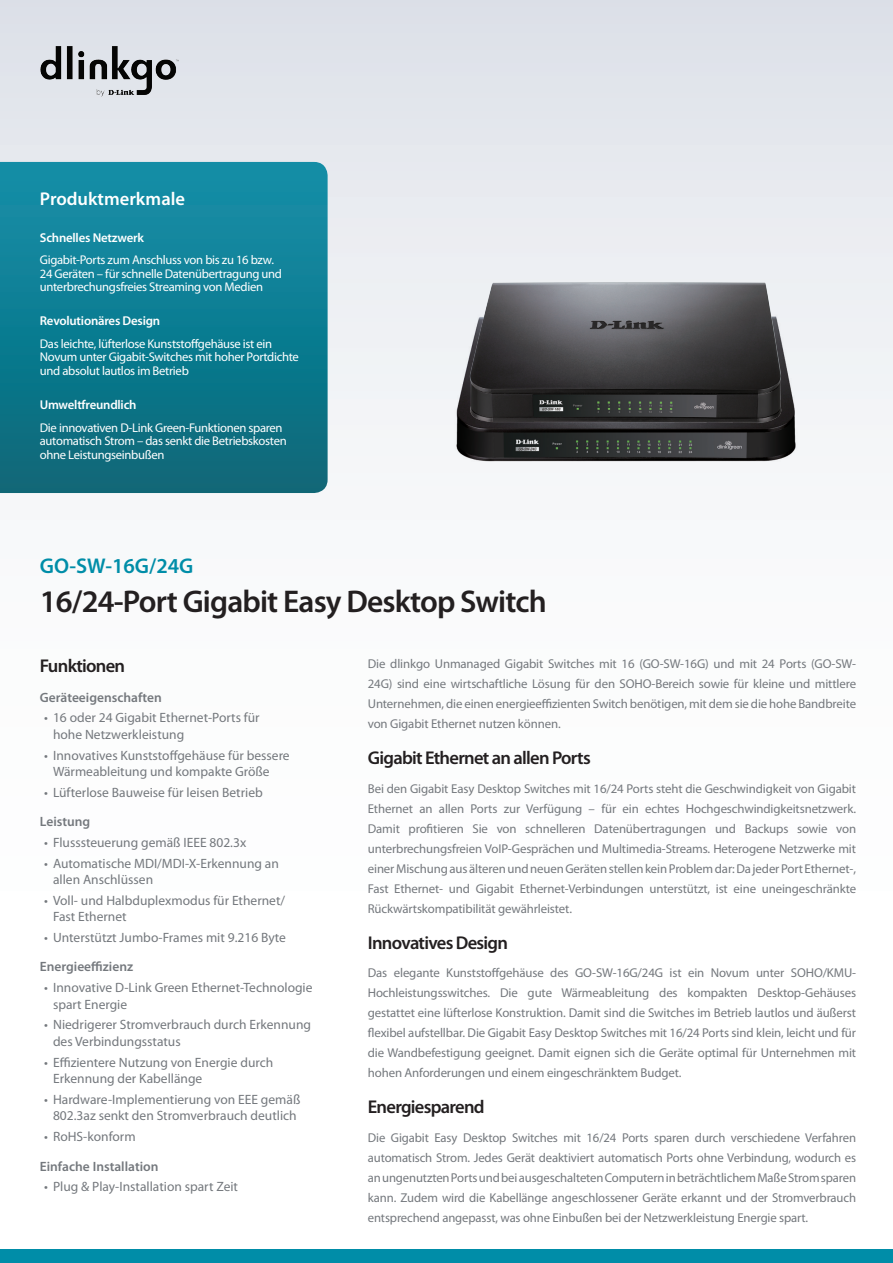
<style>
.page{position:relative;width:893px;height:1263px;background:#fff}
.page>*{position:absolute;margin:0;border:0;box-sizing:border-box;transform-origin:0 0}
.t1{font:600 31.5px "Myriad Pro";letter-spacing:-.025em;color:#231f20}
.Model_Number__Cover{font:600 21.3px "Myriad Pro";color:#008da8}
.Description_Topic{font:600 18.6px "Myriad Pro";letter-spacing:-.04em;color:#231f20}
.Highlights_Title{font:600 18.6px "Myriad Pro";color:#fff}
.Features_Title{font:600 18.6px "Myriad Pro";letter-spacing:-.04em;color:#231f20}
.t2{font:13.5px/16.5px "Myriad Pro";color:#74787d}
.Features_Category{font:600 13.5px "Myriad Pro";color:#74787d}
.Description_Text{font:12.9px/20px "Myriad Pro";letter-spacing:-.01em;color:#74787d;text-align:justify}
.Highlights_Category{font:600 12.9px "Myriad Pro";letter-spacing:-.015em;color:#fff}
.Highlights_Text{font:12.6px/13.5px "Myriad Pro";letter-spacing:-.025em;color:#fff}
</style>
<div class="page">
<div style="left:0;top:0;width:893px;height:1084px;background:linear-gradient(to bottom,#e3e6ec,#fff)"></div>
<div style="left:0;top:1249px;width:893px;height:14px;background:#008da8"></div>
<svg style="left:0;top:162px;width:328px;height:331px;background:#0f7c90"></svg>
<img style="left:438px;top:298px;width:376px;height:182px">
<img style="left:451px;top:264px;width:348px;height:176px">
<img style="left:29px;top:36px;width:159px;height:66px">
<p class="Highlights_Title" style="left:40px;top:187px;width:147px">Produktmerkmale</p>
<p class="Highlights_Category" style="left:40px;top:229px;width:106px">Schnelles Netzwerk</p>
<p class="Highlights_Text" style="left:40px;top:253px;width:244px">Gigabit-Ports zum Anschluss von bis zu 16 bzw.<br>24 Geräten – für schnelle Datenübertragung und unterbrechungsfreies Streaming von Medien</p>
<p class="Highlights_Category" style="left:40px;top:313px;width:122px">Revolutionäres Design</p>
<p class="Highlights_Text" style="left:40px;top:337px;width:261px">Das leichte, lüfterlose Kunststoffgehäuse ist ein<br>Novum unter Gigabit-Switches mit hoher Portdichte und absolut lautlos im Betrieb</p>
<p class="Highlights_Category" style="left:40px;top:397px;width:98px">Umweltfreundlich</p>
<p class="Highlights_Text" style="left:40px;top:421px;width:248px">Die innovativen D-Link Green-Funktionen sparen automatisch Strom – das senkt die Betriebskosten ohne Leistungseinbußen</p>
<p class="Model_Number__Cover" style="left:40px;top:552px;width:155px">GO-SW-16G/24G</p>
<h1 class="t1" style="left:40px;top:582px;width:508px">16/24-Port Gigabit Easy Desktop Switch</h1>
<p class="Features_Title" style="left:40px;top:654px;width:87px">Funktionen</p>
<p class="Features_Category" style="left:40px;top:688px;width:124px">Geräteeigenschaften</p>
<p class="t2" style="left:53px;top:709px;width:208px;text-indent:-9px">• 16 oder 24 Gigabit Ethernet-Ports für hohe Netzwerkleistung</p>
<p class="t2" style="left:53px;top:747px;width:238px;text-indent:-9px">• Innovatives Kunststoffgehäuse für bessere<br>Wärmeableitung und kompakte Größe</p>
<p class="t2" style="left:44px;top:784px;width:220px">• Lüfterlose Bauweise für leisen Betrieb</p>
<p class="Features_Category" style="left:40px;top:813px;width:52px">Leistung</p>
<p class="t2" style="left:44px;top:834px;width:204px">• Flusssteuerung gemäß IEEE 802.3x</p>
<p class="t2" style="left:53px;top:855px;width:227px;text-indent:-9px">• Automatische MDI/MDI-X-Erkennung an allen Anschlüssen</p>
<p class="t2" style="left:53px;top:892px;width:234px;text-indent:-9px">• Voll- und Halbduplexmodus für Ethernet/<br>Fast Ethernet</p>
<p class="t2" style="left:44px;top:929px;width:243px">• Unterstützt Jumbo-Frames mit 9.216 Byte</p>
<p class="Features_Category" style="left:40px;top:958px;width:95px">Energieeffizienz</p>
<p class="t2" style="left:53px;top:979px;width:261px;text-indent:-9px">• Innovative D-Link Green Ethernet-Technologie spart Energie</p>
<p class="t2" style="left:53px;top:1016px;width:260px;text-indent:-9px">• Niedrigerer Stromverbrauch durch Erkennung des Verbindungsstatus</p>
<p class="t2" style="left:53px;top:1054px;width:222px;text-indent:-9px">• Effizientere Nutzung von Energie durch<br>Erkennung der Kabellänge</p>
<p class="t2" style="left:44px;top:1091px;width:258px;text-align:center">• Hardware-Implementierung von EEE gemäß<br>802.3az senkt den Stromverbrauch deutlich</p>
<p class="t2" style="left:44px;top:1128px;width:93px">• RoHS-konform</p>
<p class="Features_Category" style="left:40px;top:1157px;width:120px">Einfache Installation</p>
<p class="t2" style="left:44px;top:1178px;width:195px">• Plug &amp; Play-Installation spart Zeit</p>
<p class="Description_Text" style="left:368px;top:654px;width:490px">Die dlinkgo Unmanaged Gigabit Switches mit 16 (GO-SW-16G) und mit 24 Ports (GO-SW-24G) sind eine wirtschaftliche Lösung für den SOHO-Bereich sowie für kleine und mittlere Unternehmen, die einen energieeffizienten Switch benötigen, mit dem sie die hohe Bandbreite von Gigabit Ethernet nutzen können.</p>
<p class="Description_Topic" style="left:368px;top:746px;width:224px">Gigabit Ethernet an allen Ports</p>
<p class="Description_Text" style="left:368px;top:778px;width:490px">Bei den Gigabit Easy Desktop Switches mit 16/24 Ports steht die Geschwindigkeit von Gigabit Ethernet an allen Ports zur Verfügung – für ein echtes Hochgeschwindigkeitsnetzwerk.<br>Damit profitieren Sie von schnelleren Datenübertragungen und Backups sowie von unterbrechungsfreien VoIP-Gesprächen und Multimedia-Streams. Heterogene Netzwerke mit einer Mischung aus älteren und neuen Geräten stellen kein Problem dar: Da jeder Port Ethernet-, Fast Ethernet- und Gigabit Ethernet-Verbindungen unterstützt, ist eine uneingeschränkte Rückwärtskompatibilität gewährleistet.</p>
<p class="Description_Topic" style="left:368px;top:930px;width:142px">Innovatives Design</p>
<p class="Description_Text" style="left:368px;top:963px;width:490px">Das elegante Kunststoffgehäuse des GO-SW-16G/24G ist ein Novum unter SOHO/KMU-Hochleistungsswitches. Die gute Wärmeableitung des kompakten Desktop-Gehäuses gestattet eine lüfterlose Konstruktion. Damit sind die Switches im Betrieb lautlos und äußerst flexibel aufstellbar. Die Gigabit Easy Desktop Switches mit 16/24 Ports sind klein, leicht und für die Wandbefestigung geeignet. Damit eignen sich die Geräte optimal für Unternehmen mit hohen Anforderungen und einem eingeschränktem Budget.</p>
<p class="Description_Topic" style="left:368px;top:1095px;width:118px">Energiesparend</p>
<p class="Description_Text" style="left:368px;top:1127px;width:490px">Die Gigabit Easy Desktop Switches mit 16/24 Ports sparen durch verschiedene Verfahren automatisch Strom. Jedes Gerät deaktiviert automatisch Ports ohne Verbindung, wodurch es an ungenutzten Ports und bei ausgeschalteten Computern in beträchtlichem Maße Strom sparen kann. Zudem wird die Kabellänge angeschlossener Geräte erkannt und der Stromverbrauch entsprechend angepasst, was ohne Einbußen bei der Netzwerkleistung Energie spart.</p>
</div>
